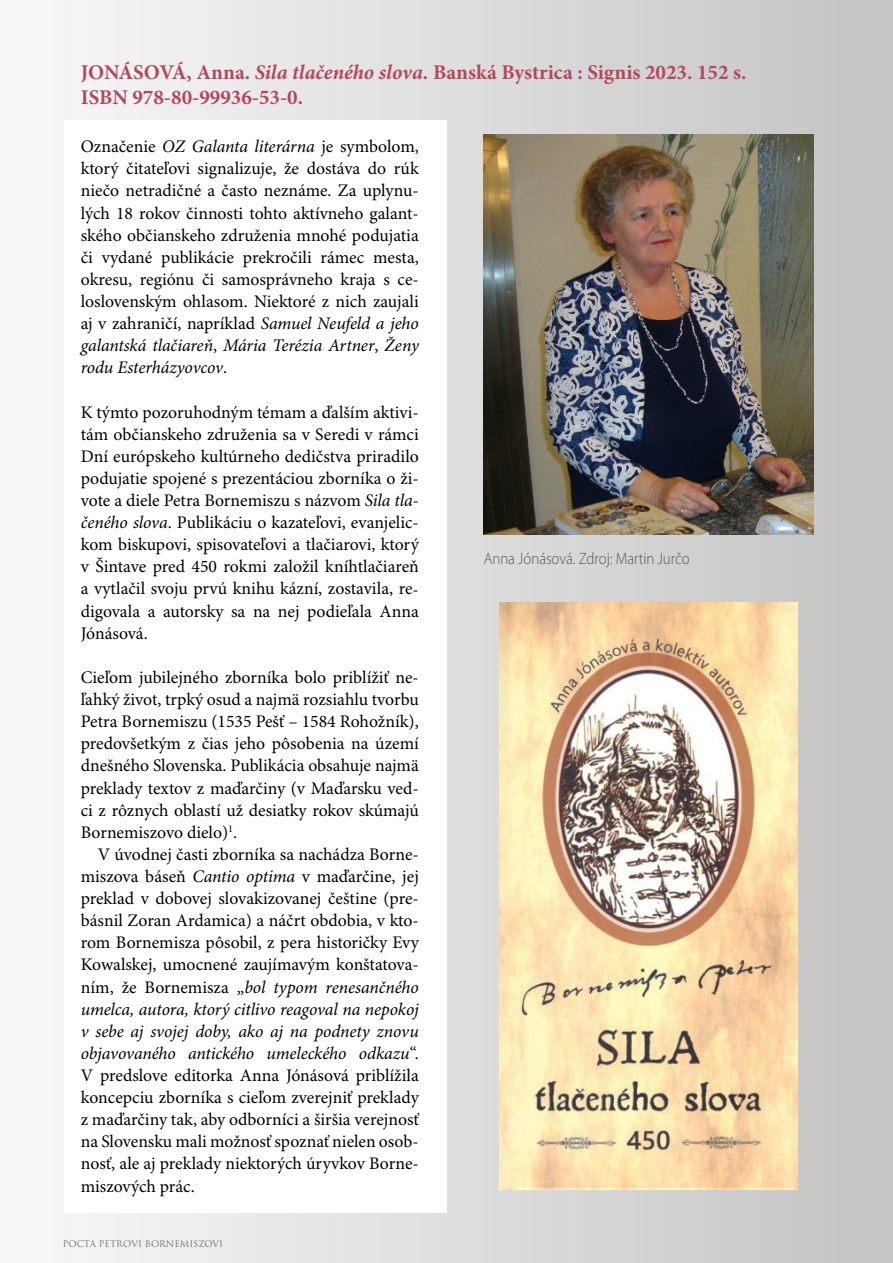
<style>
.page{position:relative;width:893px;height:1263px;background:#fff}
.page>*{position:absolute;margin:0;border:0;box-sizing:border-box;transform-origin:0 0}
.t1{font:700 21px/25.2px "Minion Pro";color:#b5475d}
.t2{font:17.7px/22px "Minion Pro";color:#000;text-align:justify}
.t3{font:300 16.5px "Myriad Pro";color:#575756;scale:.9 1}
.t4{font:9px "Trajan Pro";color:#706f6f}
.s1{font-style:italic}
</style>
<div class="page">
<div style="left:0;top:0;width:893px;height:1263px;background:linear-gradient(to right,#f9f9f9,#c4c4c4)"></div>
<div style="left:64px;top:120px;width:382px;height:1093px;background:#fff"></div>
<img style="left:499px;top:602px;width:299px;height:587px">
<img style="left:483px;top:134px;width:330px;height:401px">
<p class="t1" style="left:81px;top:61px;width:667px">JONÁSOVÁ, Anna. <span class="s1">Sila tlačeného slova.</span> Banská Bystrica : Signis 2023. 152 s.<br>ISBN 978-80-99936-53-0.</p>
<p class="t2" style="left:81px;top:136px;width:340px">Označenie <span class="s1">OZ Galanta literárna</span> je symbolom, ktorý čitateľovi signalizuje, že dostáva do rúk niečo netradičné a často neznáme. Za uplynu&shy;lých 18 rokov činnosti tohto aktívneho galant&shy;ského občianskeho združenia mnohé podujatia či vydané publikácie prekročili rámec mesta, okresu, regiónu či samosprávneho kraja s ce&shy;loslovenským ohlasom. Niektoré z nich zaujali aj v zahraničí, napríklad <span class="s1">Samuel Neufeld a jeho galantská tlačiareň</span>, <span class="s1">Mária Terézia Artner</span>, <span class="s1">Ženy rodu Esterházyovcov</span>.</p>
<p class="t2" style="left:81px;top:402px;width:340px">K týmto pozoruhodným témam a ďalším aktivi&shy;tám občianskeho združenia sa v Seredi v rámci Dní európskeho kultúrneho dedičstva priradilo podujatie spojené s prezentáciou zborníka o ži&shy;vote a diele Petra Bornemiszu s názvom <span class="s1">Sila tla&shy;čeného slova</span>. Publikáciu o kazateľovi, evanjelic&shy;kom biskupovi, spisovateľovi a tlačiarovi, ktorý v Šintave pred 450 rokmi založil kníhtlačiareň a vytlačil svoju prvú knihu kázní, zostavila, re&shy;digovala a autorsky sa na nej podieľala Anna Jónásová.</p>
<p class="t2" style="left:81px;top:667px;width:340px">Cieľom jubilejného zborníka bolo priblížiť ne&shy;ľahký život, trpký osud a najmä rozsiahlu tvorbu Petra Bornemiszu (1535 Pešť – 1584 Rohožník), predovšetkým z čias jeho pôsobenia na území dnešného Slovenska. Publikácia obsahuje najmä preklady textov z maďarčiny (v Maďarsku ved&shy;ci z rôznych oblastí už desiatky rokov skúmajú Bornemiszovo dielo)<sup>1</sup>.</p>
<p class="t2" style="left:81px;top:844px;width:340px;text-indent:17px">V úvodnej časti zborníka sa nachádza Borne&shy;miszova báseň <span class="s1">Cantio optima</span> v maďarčine, jej preklad v dobovej slovakizovanej češtine (pre&shy;básnil Zoran Ardamica) a náčrt obdobia, v kto&shy;rom Bornemisza pôsobil, z pera historičky Evy Kowalskej, umocnené zaujímavým konštatova&shy;ním, že Bornemisza „<span class="s1">bol typom renesančného umelca, autora, ktorý citlivo reagoval na nepokoj v sebe aj svojej doby, ako aj na podnety znovu objavovaného antického umeleckého odkazu</span>“.<br>V predslove editorka Anna Jónásová priblížila koncepciu zborníka s cieľom zverejniť preklady z maďarčiny tak, aby odborníci a širšia verejnosť na Slovensku mali možnosť spoznať nielen osob&shy;nosť, ale aj preklady niektorých úryvkov Borne&shy;miszových prác.</p>
<p class="t4" style="left:63px;top:1238px;width:162px">POCTA PETROVI BORNEMISZOVI</p>
<p class="t3" style="left:484px;top:549px;width:230px">Anna Jónásová. Zdroj: Martin Jurčo</p>
</div>
